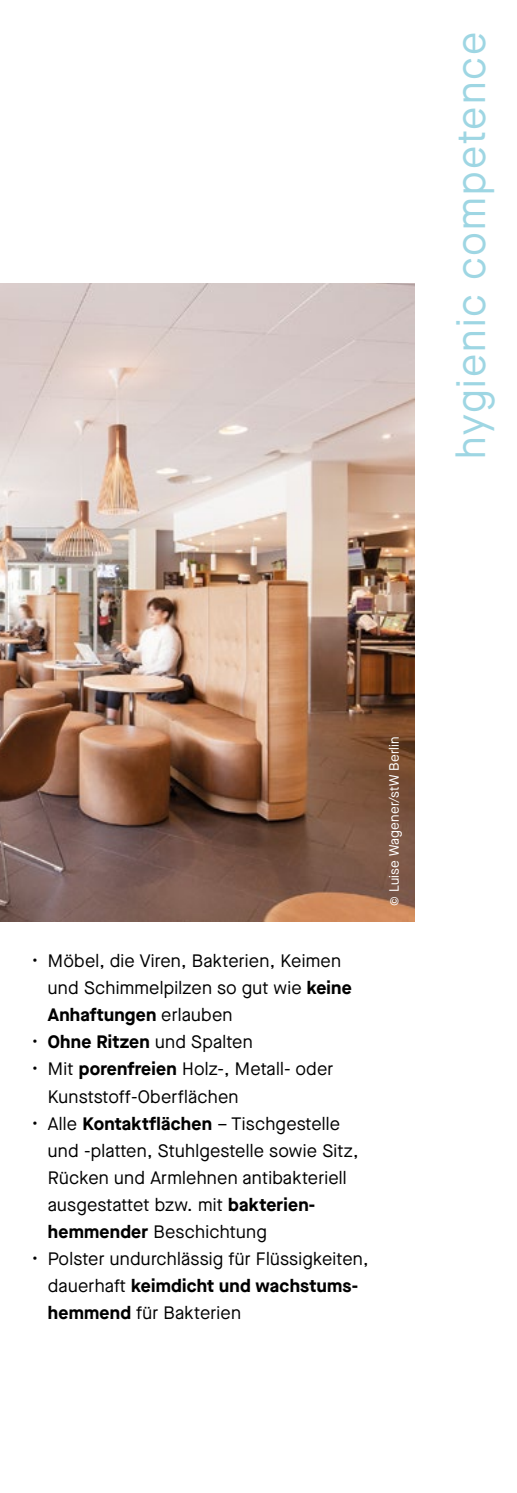
<style>
.page{position:relative;width:517px;height:1493px;background:#fff}
.page>*{position:absolute;margin:0;border:0;box-sizing:border-box;transform-origin:0 0}
.t1{font:40.5px "Maison Neue";letter-spacing:.05em;color:#9ed6e3}
.t2{font:18px/27px "Maison Neue";letter-spacing:.015em;color:#000}
.t3{font:13.5px "Maison Neue";letter-spacing:.015em;color:#fff}
.s1{font-weight:700}
</style>
<div class="page">
<img style="left:0;top:284px;width:415px;height:638px">
<h1 class="t1" style="left:444px;top:459px;width:428px;rotate:-90deg">hygienic competence</h1>
<p class="t2" style="left:48px;top:947px;width:305px;text-indent:-16px">• Möbel, die Viren, Bakterien, Keimen und Schimmelpilzen so gut wie <span class="s1">keine<br>Anhaftungen</span> erlauben</p>
<p class="t2" style="left:32px;top:1028px;width:222px">• <span class="s1">Ohne Ritzen</span> und Spalten</p>
<p class="t2" style="left:48px;top:1055px;width:287px;text-indent:-16px">• Mit <span class="s1">porenfreien</span> Holz-, Metall- oder<br>Kunststoff-Oberflächen</p>
<p class="t2" style="left:48px;top:1109px;width:312px;text-indent:-16px">• Alle <span class="s1">Kontaktflächen</span> – Tischgestelle und -platten, Stuhlgestelle sowie Sitz, Rücken und Armlehnen antibakteriell ausgestattet bzw. mit <span class="s1">bakterien&shy;hemmender</span> Beschichtung</p>
<p class="t2" style="left:48px;top:1244px;width:322px;text-indent:-16px">• Polster undurchlässig für Flüssigkeiten, dauerhaft <span class="s1">keimdicht und wachstums&shy;hemmend</span> für Bakterien</p>
<p class="t3" style="left:385px;top:906px;width:171px;rotate:-90deg">© Luise Wagener/stW Berlin</p>
</div>
